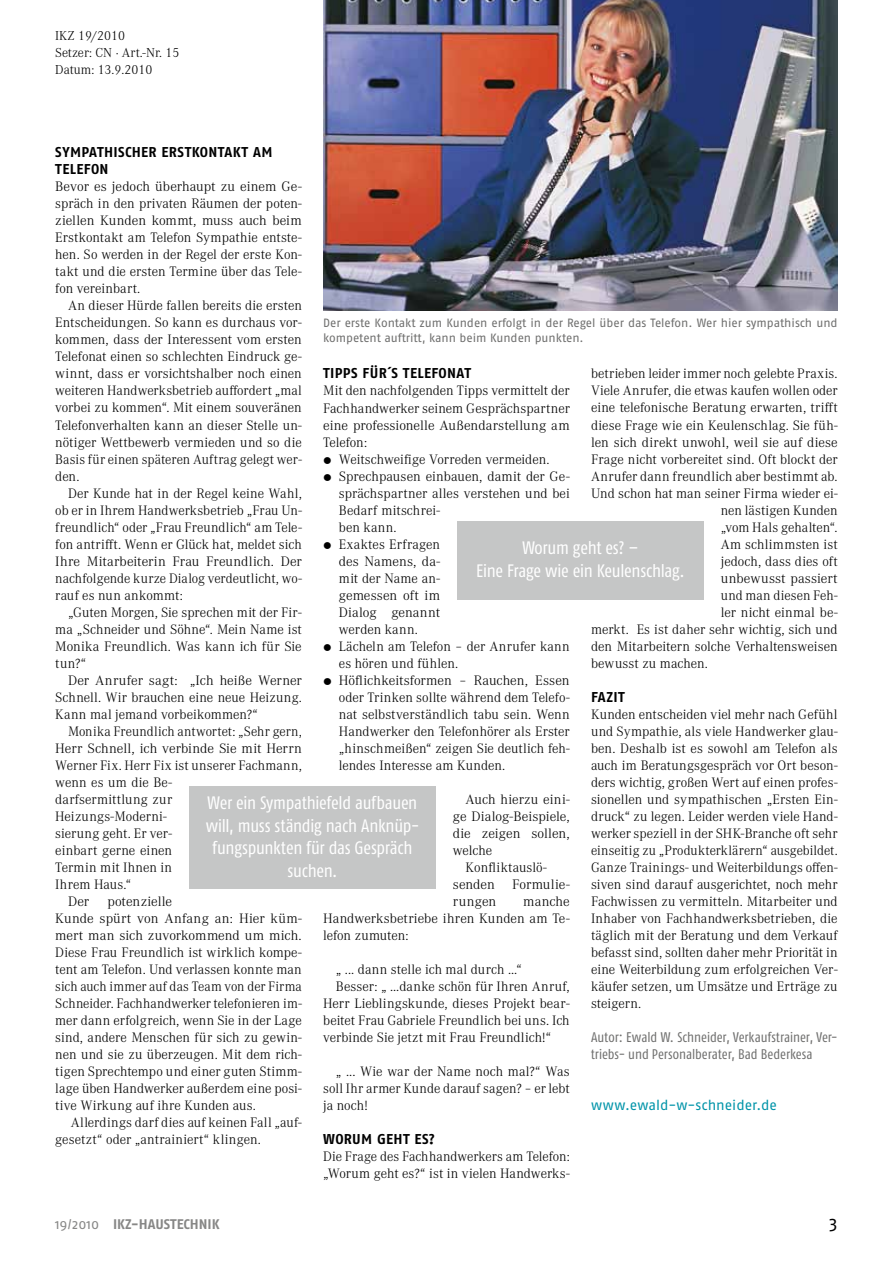
<style>
.page{position:relative;width:893px;height:1263px;background:#fff}
.page>*{position:absolute;margin:0;border:0;box-sizing:border-box;transform-origin:0 0}
.t1{font:condensed 18px/22.5px "Fago OT";letter-spacing:-.015em;color:#fff;text-align:center}
.t2{font:18px "Fago OT";color:#000}
.t3{font:300 14.25px/17px "Corporate A";color:#000;text-align:justify}
.t4{font:700 14.25px/17px "Fago OT";letter-spacing:.025em;color:#000}
.t5{font:300 14.25px/17px "Corporate A";letter-spacing:.02em;color:#000}
.t6{font:300 14.25px "Corporate A";letter-spacing:.025em;color:#000}
.t7{font:14.25px "Fago OT";color:#0094a9}
.t8{font:condensed 13.95px/17px "Fago OT";color:#6f6f6e}
.t9{font:700 13.95px "Fago OT";color:#878786}
.t10{font:300 13.5px/17px "Corporate A";color:#000}
.t11{font:12px/14.4px "Fago OT";letter-spacing:-.005em;color:#6f6f6e}
.s1{font-family:"Fago OT";font-weight:400;font-size:10.5px}
.s2{font-weight:400}
</style>
<div class="page">
<div style="left:189px;top:787px;width:247px;height:102px;background:#c5c6c6"></div>
<div style="left:457px;top:521px;width:247px;height:79px;background:#c5c6c6"></div>
<img style="left:323px;top:0;width:515px;height:310px">
<p class="t10" style="left:55px;top:27px;width:126px">IKZ 19/2010<br>Setzer: CN · Art.-Nr. 15<br>Datum: 13.9.2010</p>
<p class="t4" style="left:55px;top:144px;width:219px">SYMPATHISCH ER ERSTKONTAKT AM<br>TELEFON</p>
<p class="t3" style="left:55px;top:179px;width:248px">Bevor es jedoch überhaupt zu einem Ge&shy;spräch in den privaten Räumen der poten&shy;ziellen Kunden kommt, muss auch beim Erstkontakt am Telefon Sympathie entste&shy;hen. So werden in der Regel der erste Kon&shy;takt und die ersten Termine über das Tele&shy;fon vereinbart.</p>
<p class="t3" style="left:55px;top:298px;width:248px;text-indent:13px">An dieser Hürde fallen bereits die ersten Entscheidungen. So kann es durchaus vor&shy;kommen, dass der Interessent vom ersten Telefonat einen so schlechten Eindruck ge&shy;winnt, dass er vorsichtshalber noch einen weiteren Handwerksbetrieb auffordert „mal vorbei zu kommen“. Mit einem souveränen Telefonverhalten kann an dieser Stelle un&shy;nötiger Wettbewerb vermieden und so die Basis für einen späteren Auftrag gelegt wer&shy;den.</p>
<p class="t3" style="left:55px;top:485px;width:248px;text-indent:13px">Der Kunde hat in der Regel keine Wahl, ob er in Ihrem Handwerksbetrieb „Frau Un&shy;freundlich“ oder „Frau Freundlich“ am Tele&shy;fon antrifft. Wenn er Glück hat, meldet sich Ihre Mitarbeiterin Frau Freundlich. Der nachfolgende kurze Dialog verdeutlicht, wo&shy;rauf es nun ankommt:</p>
<p class="t3" style="left:55px;top:604px;width:248px;text-indent:13px">„Guten Morgen, Sie sprechen mit der Fir&shy;ma „Schneider und Söhne“. Mein Name ist Monika Freundlich. Was kann ich für Sie tun?“</p>
<p class="t3" style="left:55px;top:672px;width:248px;text-indent:13px">Der Anrufer sagt: „Ich heiße Werner Schnell. Wir brauchen eine neue Heizung.<br>Kann mal jemand vorbeikommen?“</p>
<p class="t3" style="left:68px;top:723px;width:235px">Monika Freundlich antwortet: „Sehr gern,</p>
<p class="t3" style="left:55px;top:740px;width:248px">Herr Schnell, ich verbinde Sie mit Herrn</p>
<p class="t3" style="left:55px;top:757px;width:248px">Werner Fix. Herr Fix ist unserer Fachmann,</p>
<p class="t3" style="left:55px;top:774px;width:118px">wenn es um die Be-</p>
<p class="t6" style="left:55px;top:791px;width:118px">darfsermittlung zur</p>
<p class="t3" style="left:55px;top:808px;width:113px">Heizungs-Moderni-</p>
<p class="t3" style="left:55px;top:825px;width:118px">sierung geht. Er ver-</p>
<p class="t3" style="left:55px;top:842px;width:118px">einbart gerne einen</p>
<p class="t6" style="left:55px;top:859px;width:118px">Termin mit Ihnen in</p>
<p class="t3" style="left:55px;top:876px;width:78px">Ihrem Haus.“</p>
<p class="t3" style="left:68px;top:893px;width:23px">Der</p>
<p class="t11" style="left:323px;top:316px;width:516px">Der erste Kontakt zum Kunden erfolgt in der Regel über das Telefon. Wer hier sympathisch und kompetent auftritt, kann beim Kunden punkten.</p>
<p class="t4" style="left:323px;top:365px;width:149px">TIPPS FÜR´S TELEFONAT</p>
<p class="t3" style="left:323px;top:383px;width:248px">Mit den nachfolgenden Tipps vermittelt der Fachhandwerker seinem Gesprächspartner eine professionelle Außendarstellung am Telefon:</p>
<p class="t3" style="left:323px;top:451px;width:228px"><span class="s1">●</span> Weitschweifige Vorreden vermeiden.</p>
<p class="t3" style="left:339px;top:468px;width:232px;text-align:left;text-indent:-16px"><span class="s1">●</span> Sprechpausen einbauen, damit der Ge&shy;sprächspartner alles verstehen und bei<br>Bedarf mitschrei-<br>ben kann.</p>
<p class="t3" style="left:339px;top:536px;width:103px;text-indent:-16px"><span class="s1">●</span> Exaktes Erfragen des Namens, da&shy;mit der Name an&shy;gemessen oft im Dialog genannt werden kann.</p>
<p class="t3" style="left:339px;top:638px;width:232px;text-indent:-16px"><span class="s1">●</span> Lächeln am Telefon – der Anrufer kann es hören und fühlen.</p>
<p class="t3" style="left:339px;top:672px;width:232px;text-indent:-16px"><span class="s1">●</span> Höflichkeitsformen – Rauchen, Essen oder Trinken sollte während dem Telefo&shy;nat selbstverständlich tabu sein. Wenn Handwerker den Telefonhörer als Erster „hinschmeißen“ zeigen Sie deutlich feh&shy;lendes Interesse am Kunden.</p>
<p class="t3" style="left:466px;top:791px;width:106px">Auch hierzu eini-</p>
<p class="t3" style="left:453px;top:808px;width:118px">ge Dialog-Beispiele,</p>
<p class="t3" style="left:453px;top:825px;width:118px">die zeigen sollen,</p>
<p class="t3" style="left:453px;top:842px;width:41px">welche</p>
<p class="t3" style="left:466px;top:859px;width:83px">Konfliktauslö-</p>
<p class="t3" style="left:453px;top:876px;width:118px">senden Formulie-</p>
<p class="t3" style="left:453px;top:893px;width:45px">rungen</p>
<p class="t3" style="left:591px;top:366px;width:248px">betrieben leider immer noch gelebte Praxis.</p>
<p class="t3" style="left:591px;top:383px;width:248px">Viele Anrufer, die etwas kaufen wollen oder</p>
<p class="t3" style="left:591px;top:400px;width:248px">eine telefonische Beratung erwarten, trifft</p>
<p class="t3" style="left:591px;top:417px;width:248px">diese Frage wie ein Keulenschlag. Sie füh-</p>
<p class="t3" style="left:591px;top:434px;width:248px">len sich direkt unwohl, weil sie auf diese</p>
<p class="t3" style="left:591px;top:451px;width:248px">Frage nicht vorbereitet sind. Oft blockt der</p>
<p class="t3" style="left:591px;top:468px;width:248px">Anrufer dann freundlich aber bestimmt ab.</p>
<p class="t3" style="left:591px;top:485px;width:248px">Und schon hat man seiner Firma wieder ei-</p>
<p class="t3" style="left:721px;top:502px;width:118px">nen lästigen Kunden</p>
<p class="t3" style="left:721px;top:519px;width:118px">„vom Hals gehalten“.</p>
<p class="t3" style="left:721px;top:536px;width:118px">Am schlimmsten ist</p>
<p class="t3" style="left:721px;top:553px;width:118px">jedoch, dass dies oft</p>
<p class="t3" style="left:721px;top:570px;width:118px">unbewusst passiert</p>
<p class="t3" style="left:721px;top:587px;width:118px">und man diesen Feh-</p>
<p class="t3" style="left:721px;top:604px;width:118px">ler nicht einmal be-</p>
<p class="t3" style="left:591px;top:621px;width:248px">merkt. Es ist daher sehr wichtig, sich und</p>
<p class="t3" style="left:591px;top:638px;width:248px">den Mitarbeitern solche Verhaltensweisen</p>
<p class="t3" style="left:591px;top:655px;width:118px">bewusst zu machen.</p>
<p class="t4" style="left:591px;top:688px;width:35px">FAZIT</p>
<p class="t3" style="left:591px;top:706px;width:248px">Kunden entscheiden viel mehr nach Gefühl und Sympathie, als viele Handwerker glau&shy;ben. Deshalb ist es sowohl am Telefon als auch im Beratungsgespräch vor Ort beson&shy;ders wichtig, großen Wert auf einen profes&shy;sionellen und sympathischen „Ersten Ein&shy;druck“ zu legen. Leider werden viele Hand&shy;werker speziell in der SHK-Branche oft sehr einseitig zu „Produkterklärern“ ausgebildet.<br>Ganze Trainings- und Weiterbildungs offen&shy;siven sind darauf ausgerichtet, noch mehr Fachwissen zu vermitteln. Mitarbeiter und Inhaber von Fachhandwerksbetrieben, die täglich mit der Beratung und dem Verkauf befasst sind, sollten daher mehr Priorität in eine Weiterbildung zum erfolgreichen Ver&shy;käufer setzen, um Umsätze und Erträge zu steigern.</p>
<p class="t8" style="left:591px;top:1028px;width:248px">Autor: Ewald W. Schneider, Verkaufstrainer, Ver&shy;triebs- und Personalberater, Bad Bederkesa</p>
<p class="t7" style="left:591px;top:1096px;width:187px">www.ewald-w-schneider.de</p>
<p class="t1" style="left:476px;top:537px;width:210px">Worum geht es? –<br>Eine Frage wie ein Keulenschlag.</p>
<p class="t1" style="left:206px;top:792px;width:215px">Wer ein Sympathiefeld aufbauen will, muss ständig nach Anknüp&shy;fungspunkten für das Gespräch suchen.</p>
<p class="t3" style="left:55px;top:893px;width:248px;text-align:left;text-indent:52px">potenzielle<br>Kunde spürt von Anfang an: Hier küm&shy;mert man sich zuvorkommend um mich.<br>Diese Frau Freundlich ist wirklich kompe&shy;tent am Telefon. Und verlassen konnte man sich auch immer auf das Team von der Firma Schneider. Fachhandwerker telefonieren im&shy;mer dann erfolgreich, wenn Sie in der Lage sind, andere Menschen für sich zu gewin&shy;nen und sie zu überzeugen. Mit dem rich&shy;tigen Sprechtempo und einer guten Stimm&shy;lage üben Handwerker außerdem eine posi&shy;tive Wirkung auf ihre Kunden aus.</p>
<p class="t5" style="left:55px;top:1114px;width:248px;text-indent:16px">Allerdings darf dies auf keinen Fall „auf&shy;gesetzt“ oder „antrainiert“ klingen.</p>
<p class="t3" style="left:323px;top:893px;width:248px;text-indent:200px">manche Handwerksbetriebe ihren Kunden am Te&shy;lefon zumuten:</p>
<p class="t3" style="left:336px;top:961px;width:188px">„ ... dann stelle ich mal durch ...“</p>
<p class="t3" style="left:336px;top:978px;width:235px">Besser: „ ...danke schön für Ihren Anruf,</p>
<p class="t3" style="left:323px;top:995px;width:248px">Herr Lieblingskunde, dieses Projekt bear-</p>
<p class="t3" style="left:323px;top:1012px;width:248px">beitet Frau Gabriele Freundlich bei uns. Ich</p>
<p class="t3" style="left:323px;top:1029px;width:230px">verbinde Sie jetzt mit Frau Freundlich!“</p>
<p class="t3" style="left:323px;top:1063px;width:248px;text-indent:13px">„ ... Wie war der Name noch mal?“ Was soll Ihr armer Kunde darauf sagen? – er lebt ja noch!</p>
<p class="t4" style="left:323px;top:1130px;width:113px">WORUM GEHT ES?</p>
<p class="t3" style="left:323px;top:1148px;width:248px">Die Frage des Fachhandwerkers am Telefon: „Worum geht es?“ ist in vielen Handwerks-</p>
<p class="t9" style="left:55px;top:1216px;width:108px"><span class="s2">19/2010</span> IKZ-HAUSTE</p>
<p class="t9" style="left:183px;top:1216px;width:23px">CHNIK</p>
<p class="t2" style="left:829px;top:1212px;width:10px">3</p>
</div>
